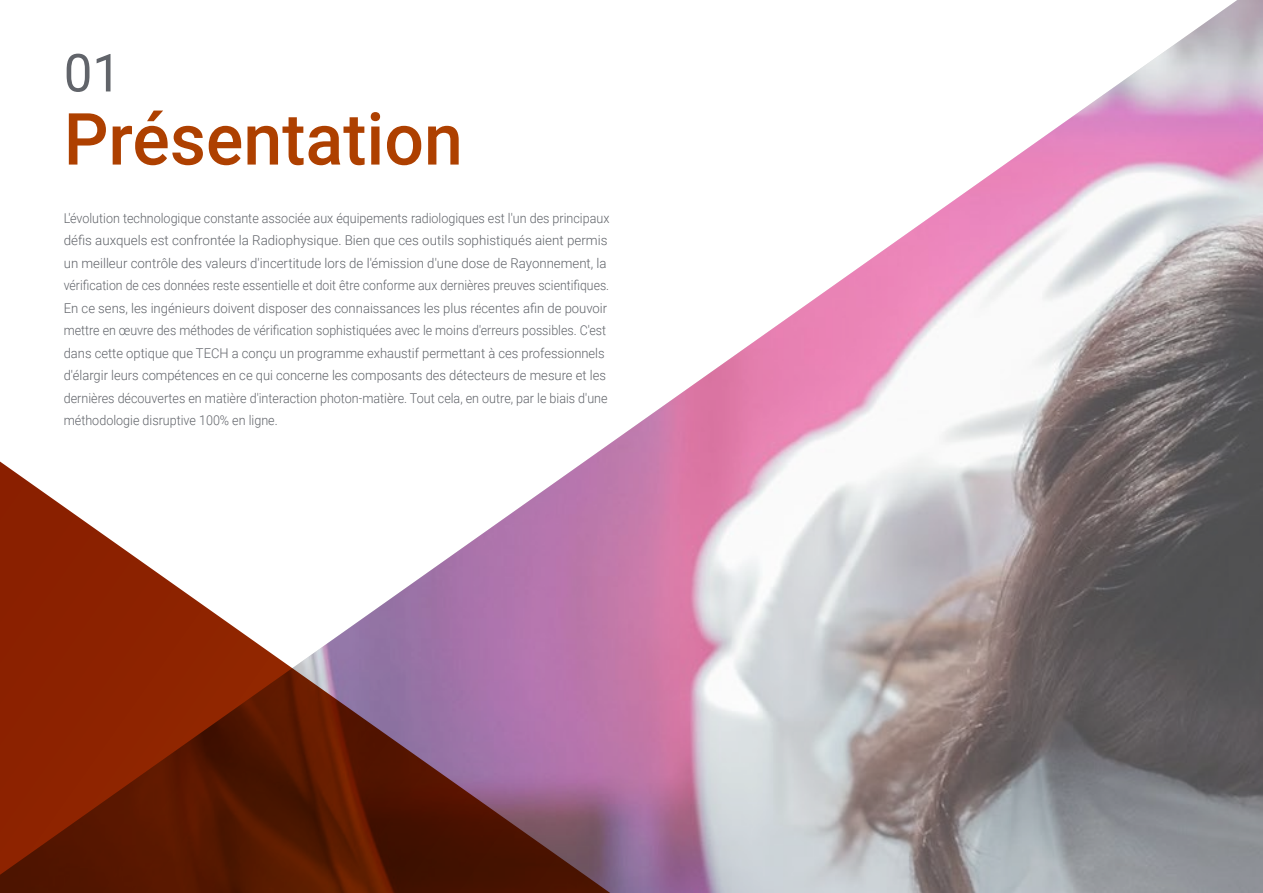
<style>
.page{position:relative;width:1263px;height:893px;background:#fff}
.page>*{position:absolute;margin:0;border:0;box-sizing:border-box;transform-origin:0 0}
.t1{font:500 72px "Roboto";color:#ae4000}
.t2{font:52.5px "Roboto";color:#61646a}
.t3{font:300 13.5px/22.5px "Roboto";color:#61646a;scale:.93 1}
</style>
<div class="page">
<img style="left:606px;top:0;width:657px;height:893px">
<svg style="left:0;top:446px;width:640px;height:447px"></svg>
<h2 class="t2" style="left:64px;top:36px;width:59px">01</h2>
<h1 class="t1" style="left:64px;top:89px;width:401px">Présentation</h1>
<p class="t3" style="left:64px;top:206px;width:588px">L'évolution technologique constante associée aux équipements radiologiques est l'un des principaux défis auxquels est confrontée la Radiophysique. Bien que ces outils sophistiqués aient permis un meilleur contrôle des valeurs d'incertitude lors de l'émission d'une dose de Rayonnement, la vérification de ces données reste essentielle et doit être conforme aux dernières preuves scientifiques.<br>En ce sens, les ingénieurs doivent disposer des connaissances les plus récentes afin de pouvoir mettre en œuvre des méthodes de vérification sophistiquées avec le moins d'erreurs possibles. C'est dans cette optique que TECH a conçu un programme exhaustif permettant à ces professionnels d'élargir leurs compétences en ce qui concerne les composants des détecteurs de mesure et les dernières découvertes en matière d'interaction photon-matière. Tout cela, en outre, par le biais d'une méthodologie disruptive 100% en ligne.</p>
</div>
